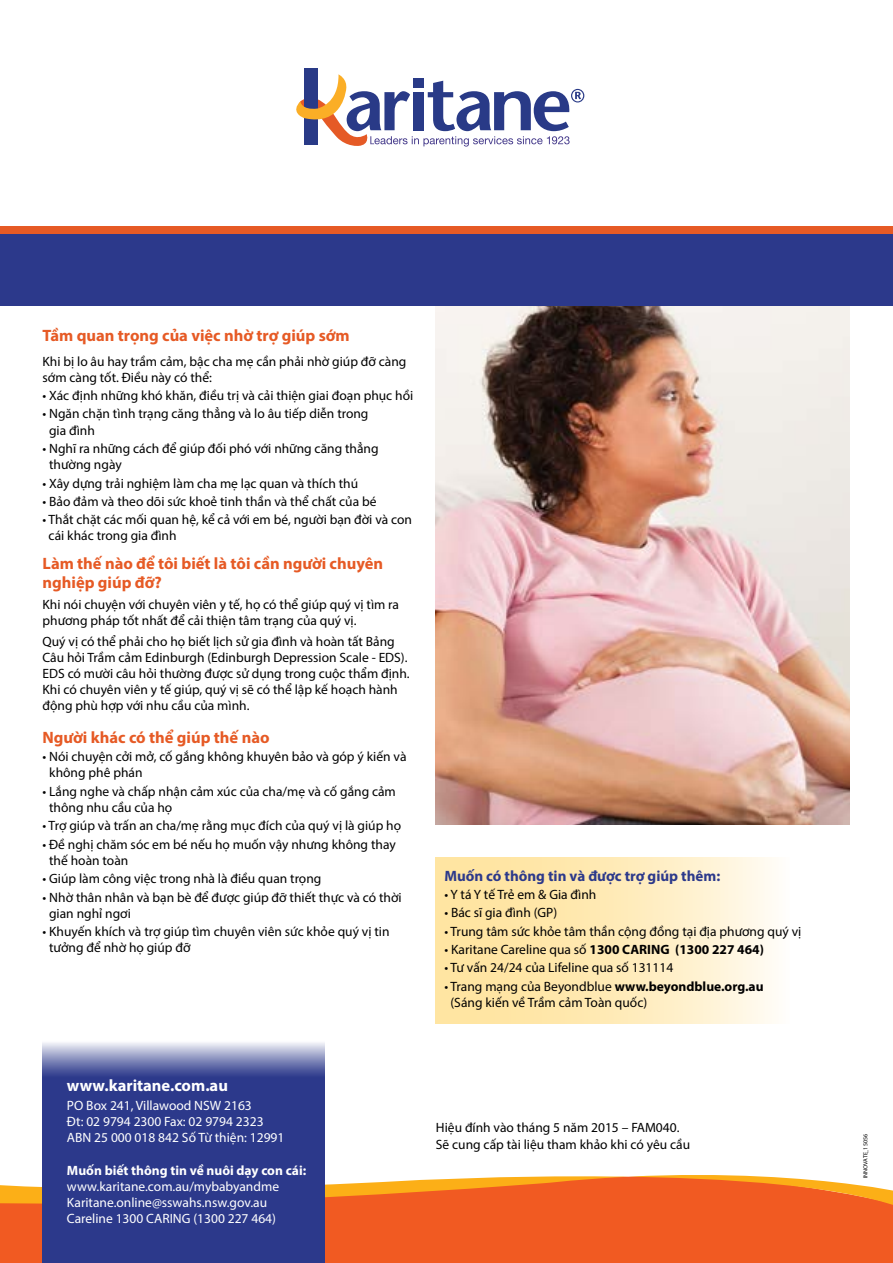
<style>
.page{position:relative;width:893px;height:1263px;background:#fff}
.page>*{position:absolute;margin:0;border:0;box-sizing:border-box;transform-origin:0 0}
.t1{font:700 16.5px/19.8px "Myriad Pro";color:#e65a25}
.t2{font:700 16.5px "Myriad Pro";color:#fff}
.t3{font:700 15px "Myriad Pro";color:#2c398b}
.t4{font:13.5px/16.2px "Myriad Pro";color:#000}
.t5{font:13.5px "Myriad Pro";color:#fff}
.t6{font:700 13.5px "Myriad Pro";color:#fff}
.t7{font:6px "Myriad Pro";color:#000}
.s1{font-weight:700}
</style>
<div class="page">
<img style="left:436px;top:305px;width:413px;height:520px">
<div style="left:0;top:226px;width:893px;height:77px;background:#e65a25"></div>
<div style="left:305px;top:68px;width:13px;height:77px;background:#293a87"></div>
<svg style="left:296px;top:74px;width:288px;height:73px"></svg>
<div style="left:0;top:1212px;width:893px;height:51px;background:#f15a22"></div>
<svg style="left:0;top:1175px;width:893px;height:37px;background:#f48039"></svg>
<div style="left:0;top:234px;width:893px;height:71px;background:#2c398b"></div>
<svg style="left:436px;top:857px;width:338px;height:167px;background:#ffebbc"></svg>
<div style="left:43px;top:1078px;width:282px;height:185px;background:#2c398b"></div>
<svg style="left:43px;top:1043px;width:282px;height:35px;background:#858cbb"></svg>
<p class="t1" style="left:43px;top:325px;width:309px">Tầm quan trọng của việc nhờ trợ giúp sớm</p>
<p class="t4" style="left:43px;top:353px;width:365px">Khi bị lo âu hay trầm cảm, bậc cha mẹ cần phải nhờ giúp đỡ càng sớm càng tốt. Điều này có thể:</p>
<p class="t4" style="left:43px;top:387px;width:372px">• Xác định những khó khăn, điều trị và cải thiện giai đoạn phục hồi</p>
<p class="t4" style="left:49px;top:406px;width:321px;text-indent:-7px">• Ngăn chặn tình trạng căng thẳng và lo âu tiếp diễn trong gia đình</p>
<p class="t4" style="left:49px;top:440px;width:331px;text-indent:-7px">• Nghĩ ra những cách để giúp đối phó với những căng thẳng thường ngày</p>
<p class="t4" style="left:43px;top:475px;width:317px">• Xây dựng trải nghiệm làm cha mẹ lạc quan và thích thú</p>
<p class="t4" style="left:43px;top:493px;width:335px">• Bảo đảm và theo dõi sức khoẻ tinh thần và thể chất của bé</p>
<p class="t4" style="left:49px;top:511px;width:365px;text-indent:-6px">• Thắt chặt các mối quan hệ, kể cả với em bé, người bạn đời và con cái khác trong gia đình</p>
<p class="t1" style="left:43px;top:553px;width:342px">Làm thế nào để tôi biết là tôi cần người chuyên nghiệp giúp đỡ?</p>
<p class="t4" style="left:43px;top:596px;width:358px">Khi nói chuyện với chuyên viên y tế, họ có thể giúp quý vị tìm ra phương pháp tốt nhất để cải thiện tâm trạng của quý vị.</p>
<p class="t4" style="left:43px;top:633px;width:369px">Quý vị có thể phải cho họ biết lịch sử gia đình và hoàn tất Bảng Câu hỏi Trầm cảm Edinburgh (Edinburgh Depression Scale - EDS).<br>EDS có mười câu hỏi thường được sử dụng trong cuộc thẩm định.<br>Khi có chuyên viên y tế giúp, quý vị sẽ có thể lập kế hoạch hành động phù hợp với nhu cầu của mình.</p>
<p class="t1" style="left:43px;top:727px;width:229px">Người khác có thể giúp thế nào</p>
<p class="t4" style="left:49px;top:748px;width:359px;text-indent:-7px">• Nói chuyện cởi mở, cố gắng không khuyên bảo và góp ý kiến và không phê phán</p>
<p class="t4" style="left:49px;top:783px;width:348px;text-indent:-7px">• Lắng nghe và chấp nhận cảm xúc của cha/mẹ và cố gắng cảm thông nhu cầu của họ</p>
<p class="t4" style="left:43px;top:817px;width:360px">• Trợ giúp và trấn an cha/mẹ rằng mục đích của quý vị là giúp họ</p>
<p class="t4" style="left:49px;top:836px;width:348px;text-indent:-7px">• Đề nghị chăm sóc em bé nếu họ muốn vậy nhưng không thay thế hoàn toàn</p>
<p class="t4" style="left:43px;top:870px;width:280px">• Giúp làm công việc trong nhà là điều quan trọng</p>
<p class="t4" style="left:49px;top:889px;width:354px;text-indent:-7px">• Nhờ thân nhân và bạn bè để được giúp đỡ thiết thực và có thời gian nghỉ ngơi</p>
<p class="t4" style="left:49px;top:923px;width:342px;text-indent:-7px">• Khuyến khích và trợ giúp tìm chuyên viên sức khỏe quý vị tin tưởng để nhờ họ giúp đỡ</p>
<p class="t3" style="left:444px;top:866px;width:277px">Muốn có thông tin và được trợ giúp thêm:</p>
<p class="t4" style="left:444px;top:886px;width:153px">• Y tá Y tế Trẻ em &amp; Gia đình</p>
<p class="t4" style="left:444px;top:904px;width:114px">• Bác sĩ gia đình (GP)</p>
<p class="t4" style="left:444px;top:923px;width:359px">• Trung tâm sức khỏe tâm thần cộng đồng tại địa phương quý vị</p>
<p class="t4" style="left:444px;top:941px;width:321px">• Karitane Careline qua số <span class="s1">1300 CARING (1300 227 464)</span></p>
<p class="t4" style="left:444px;top:959px;width:230px">• Tư vấn 24/24 của Lifeline qua số 131114</p>
<p class="t4" style="left:450px;top:978px;width:315px;text-indent:-6px">• Trang mạng của Beyondblue <span class="s1">www.beyondblue.org.au </span>(Sáng kiến về Trầm cảm Toàn quốc)</p>
<p class="t2" style="left:67px;top:1075px;width:162px">www.karitane.com.au</p>
<p class="t5" style="left:67px;top:1097px;width:186px">PO Box 241, Villawood NSW 2163</p>
<p class="t5" style="left:67px;top:1113px;width:198px">Đt: 02 9794 2300 Fax: 02 9794 2323</p>
<p class="t5" style="left:67px;top:1129px;width:219px">ABN 25 000 018 842 Số Từ thiện: 12991</p>
<p class="t6" style="left:67px;top:1161px;width:241px">Muốn biết thông tin về nuôi dạy con cái:</p>
<p class="t5" style="left:67px;top:1178px;width:214px">www.karitane.com.au/mybabyandme</p>
<p class="t5" style="left:67px;top:1194px;width:202px">Karitane.online@sswahs.nsw.gov.au</p>
<p class="t5" style="left:67px;top:1210px;width:211px">Careline 1300 CARING (1300 227 464)</p>
<p class="t4" style="left:436px;top:1119px;width:256px">Hiệu đính vào tháng 5 năm 2015 – FAM040.<br>Sẽ cung cấp tài liệu tham khảo khi có yêu cầu</p>
<p class="t7" style="left:862px;top:1178px;width:46px;rotate:-90deg">INNOVATE_15056</p>
</div>
